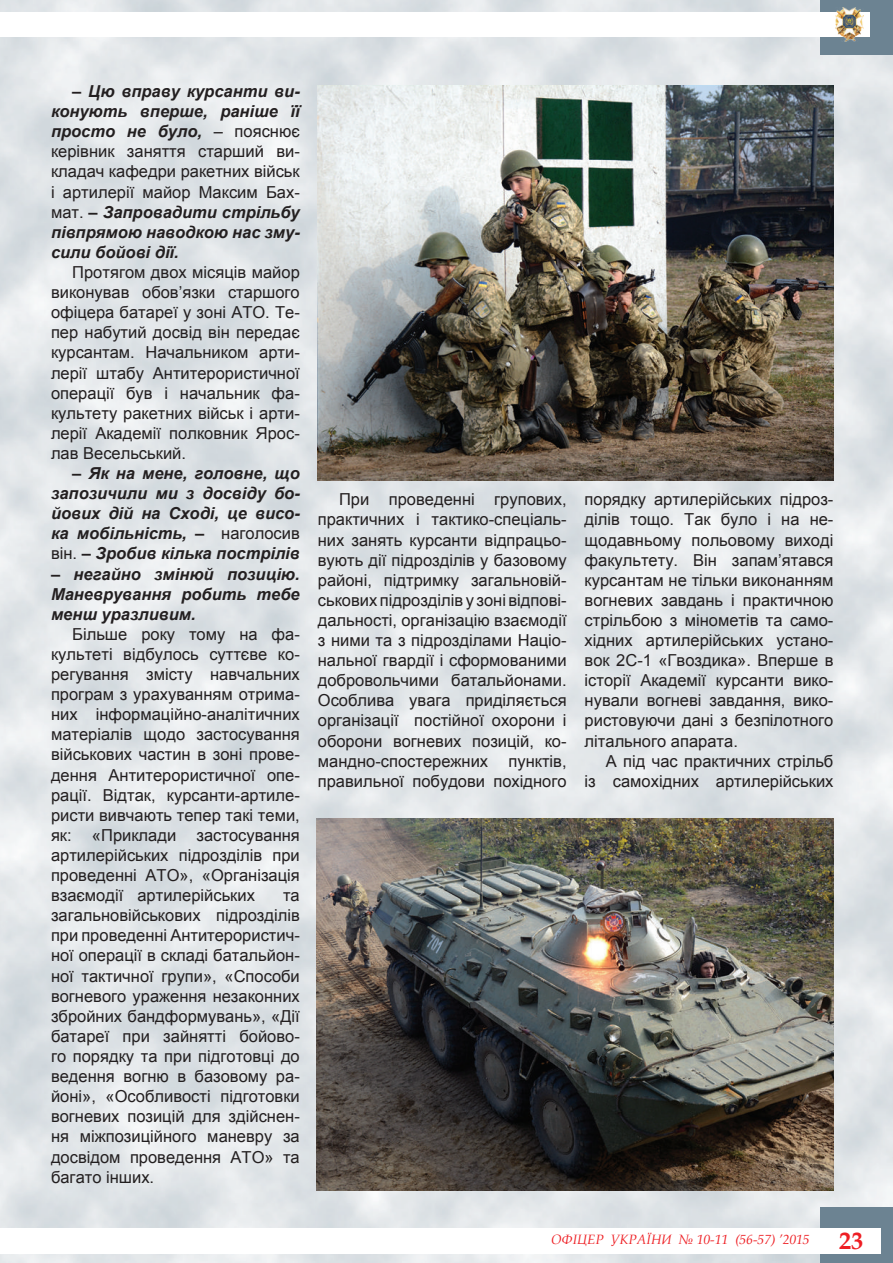
<style>
.page{position:relative;width:893px;height:1263px;background:#fff}
.page>*{position:absolute;margin:0;border:0;box-sizing:border-box;transform-origin:0 0}
.Основной_текст{font:16.5px/20.1px "Arial";color:#231f20;text-align:justify}
.Основной_текст-2{font:italic 700 16.5px/20.1px "Arial";color:#231f20;text-align:justify}
.t1{font:italic 13.5px "Book Antiqua";color:#ee1e23}
.s1{font-weight:400;font-style:normal}
.s2{font-weight:700;font-style:normal;font-size:24px}
</style>
<div class="page">
<img style="left:0;top:0;width:893px;height:1263px">
<div style="left:820px;top:1207px;width:73px;height:56px;background:#6c8392"></div>
<div style="left:821px;top:0;width:72px;height:54px;background:#6c8392"></div>
<div style="left:0;top:1228px;width:881px;height:25px;background:#fff"></div>
<div style="left:0;top:13px;width:870px;height:24px;background:#fff"></div>
<img style="left:835px;top:8px;width:28px;height:34px">
<svg style="left:548px;top:1195px;width:265px;height:68px"></svg>
<img style="left:318px;top:85px;width:515px;height:395px">
<img style="left:317px;top:819px;width:516px;height:372px">
<p class="Основной_текст-2" style="left:51px;top:82px;width:250px;text-indent:21px">– Цю вправу курсанти ви&shy;конують вперше, раніше її просто не було, <span class="s1">– пояснює керівник заняття старший ви&shy;кладач кафедри ракетних військ і артилерії майор Максим Бах&shy;мат.</span> – Запровадити стрільбу півпрямою наводкою нас зму&shy;сили бойові дії.</p>
<p class="Основной_текст" style="left:51px;top:262px;width:250px;text-indent:21px">Протягом двох місяців майор виконував обов’язки старшого офіцера батареї у зоні АТО. Те&shy;пер набутий досвід він передає курсантам. Начальником арти&shy;лерії штабу Антитерористичної операції був і начальник фа&shy;культету ракетних військ і арти&shy;лерії Академії полковник Ярос&shy;лав Весельський.</p>
<p class="Основной_текст-2" style="left:51px;top:464px;width:250px;text-indent:21px">– Як на мене, головне, що запозичили ми з досвіду бо&shy;йових дій на Сході, це висо&shy;ка мобільність, – <span class="s1">наголосив він.</span> – Зробив кілька пострілів</p>
<p class="Основной_текст-2" style="left:51px;top:564px;width:250px">– негайно змінюй позицію.<br>Маневрування робить тебе менш уразливим.</p>
<p class="Основной_текст" style="left:51px;top:624px;width:250px;text-indent:21px">Більше року тому на фа&shy;культеті відбулось суттєве ко&shy;регування змісту навчальних програм з урахуванням отрима&shy;них інформаційно-аналітичних матеріалів щодо застосування військових частин в зоні прове&shy;дення Антитерористичної опе&shy;рації. Відтак, курсанти-артиле&shy;ристи вивчають тепер такі теми, як: «Приклади застосування артилерійських підрозділів при проведенні АТО», «Організація взаємодії артилерійських</p>
<p class="Основной_текст" style="left:51px;top:885px;width:250px;text-indent:232px">та загальновійськових підрозділів при проведенні Антитерористич&shy;ної операції в складі батальйон&shy;ної тактичної групи», «Способи вогневого ураження незаконних збройних бандформувань», «Дії батареї при зайнятті бойово&shy;го порядку та при підготовці до ведення вогню в базовому ра&shy;йоні», «Особливості підготовки вогневих позицій для здійснен&shy;ня міжпозиційного маневру за досвідом проведення АТО» та багато інших.</p>
<p class="Основной_текст" style="left:318px;top:490px;width:250px;text-indent:21px">При проведенні групових, практичних і тактико-спеціаль&shy;них занять курсанти відпрацьо&shy;вують дії підрозділів у базовому районі, підтримку загальновій&shy;ськових підрозділів у зоні відпові&shy;дальності, організацію взаємодії з ними та з підрозділами Націо&shy;нальної гвардії і сформованими добровольчими батальйонами.<br>Особлива увага приділяється організації постійної охорони і оборони вогневих позицій, ко&shy;мандно-спостережних пунктів, правильної побудови похідного</p>
<p class="Основной_текст" style="left:585px;top:490px;width:250px">порядку артилерійських підроз&shy;ділів тощо. Так було і на не&shy;щодавньому польовому виході факультету. Він запам’ятався курсантам не тільки виконанням вогневих завдань і практичною стрільбою з мінометів та само&shy;хідних артилерійських устано&shy;вок 2С-1 «Гвоздика». Вперше в історії Академії курсанти вико&shy;нували вогневі завдання, вико&shy;ристовуючи дані з безпілотного літального апарата.</p>
<p class="Основной_текст" style="left:585px;top:751px;width:250px;text-align:right">А під час практичних стрільб<br>із самохідних артилерійських</p>
<p class="t1" style="left:551px;top:1229px;width:313px">ОФІЦЕР УКРАЇНИ № 10-11 (56-57) ’2015 <span class="s2">23</span></p>
</div>
